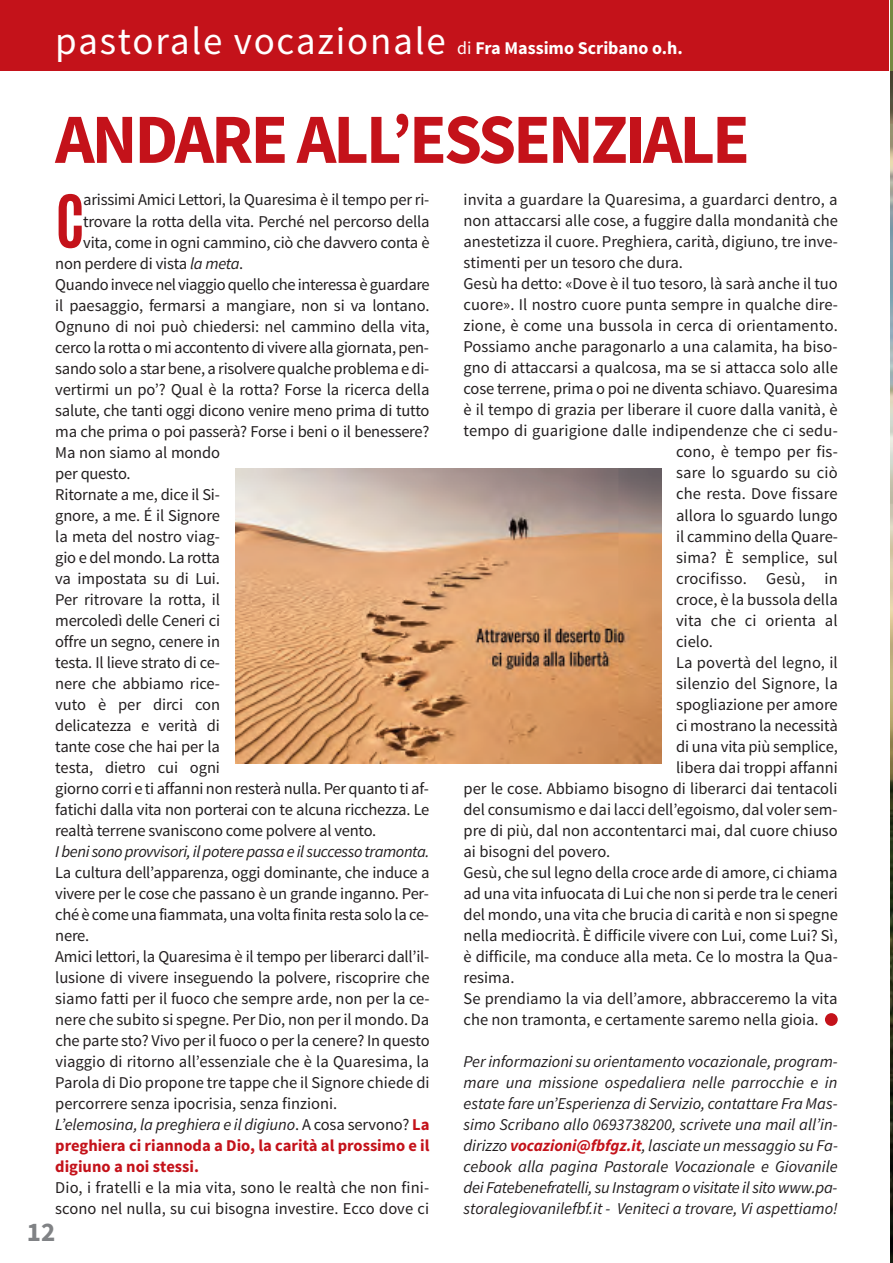
<style>
.page{position:relative;width:893px;height:1263px;background:#fff}
.page>*{position:absolute;margin:0;border:0;box-sizing:border-box;transform-origin:0 0}
.t1{font:700 70.5px "Source Sans Pro";letter-spacing:-.04em;color:#c4121a}
.t2{font:700 61.8px "Antonio";color:#c4121a}
.t3{font:700 27px "Source Sans Pro";color:#808285}
.t4{font:700 18px "Source Sans Pro";color:#fff}
.t5{font:16.5px/21px "Source Sans Pro";letter-spacing:-.005em;color:#231f20}
.t6{font:italic 16.5px/21px "Source Sans Pro";letter-spacing:-.025em;color:#231f20;text-align:justify}
.t7{font:16.5px "Source Sans Pro";letter-spacing:-.025em;color:#231f20}
.s1{font-weight:400;font-size:39px}
.s2{font-weight:400}
.s3{font-style:italic}
.s4{font-weight:700;color:#c4121a}
</style>
<div class="page">
<img style="left:890px;top:71px;width:3px;height:1192px">
<hr style="left:890px;top:0;width:3px;height:71px;background:#758941">
<div style="left:0;top:0;width:889px;height:71px;background:#c4121a"></div>
<img style="left:235px;top:469px;width:426px;height:294px">
<div style="left:825px;top:1013px;width:13px;height:13px;background:#c4121a;border-radius:50%"></div>
<img style="left:890px;top:676px;width:3px;height:541px">
<p class="t4" style="left:55px;top:36px;width:629px"><span class="s1">pastorale vocazionale</span> <span class="s2">di</span> Fra Massimo Scribano o.h.</p>
<h1 class="t1" style="left:55px;top:94px;width:696px">ANDARE ALL’ESSENZIALE</h1>
<h2 class="t2" style="left:55px;top:190px;width:31px">C</h2>
<p class="t5" style="left:83px;top:190px;width:348px">arissimi amici Lettori, la Quaresima è il tempo per ri-</p>
<p class="t5" style="left:83px;top:211px;width:348px">trovare la rotta della vita. Perché nel percorso della</p>
<p class="t5" style="left:83px;top:232px;width:348px">vita, come in ogni cammino, ciò che davvero conta è</p>
<p class="t5" style="left:55px;top:253px;width:190px">non perdere di vista <span class="s3">la meta</span>.</p>
<p class="t7" style="left:55px;top:274px;width:376px">Quando invece nel viaggio quello che interessa è guardare</p>
<p class="t5" style="left:55px;top:295px;width:376px">il paesaggio, fermarsi a mangiare, non si va lontano.</p>
<p class="t5" style="left:55px;top:316px;width:376px">ognuno di noi può chiedersi: nel cammino della vita,</p>
<p class="t5" style="left:55px;top:337px;width:375px">cerco la rotta o mi accontento di vivere alla giornata, pen-</p>
<p class="t5" style="left:55px;top:358px;width:376px">sando solo a star bene, a risolvere qualche problema e di-</p>
<p class="t5" style="left:55px;top:379px;width:376px">vertirmi un po’? Qual è la rotta? Forse la ricerca della</p>
<p class="t5" style="left:55px;top:400px;width:376px">salute, che tanti oggi dicono venire meno prima di tutto</p>
<p class="t5" style="left:55px;top:421px;width:376px">ma che prima o poi passerà? Forse i beni o il benessere?</p>
<p class="t5" style="left:55px;top:442px;width:166px">ma non siamo al mondo</p>
<p class="t5" style="left:55px;top:463px;width:77px">per questo.</p>
<p class="t5" style="left:55px;top:484px;width:166px">ritornate a me, dice il Si-</p>
<p class="t5" style="left:55px;top:505px;width:166px">gnore, a me. É il Signore</p>
<p class="t5" style="left:55px;top:526px;width:166px">la meta del nostro viag-</p>
<p class="t5" style="left:55px;top:547px;width:166px">gio e del mondo. La rotta</p>
<p class="t5" style="left:55px;top:568px;width:166px">va impostata su di Lui.</p>
<p class="t5" style="left:55px;top:589px;width:166px">Per ritrovare la rotta, il</p>
<p class="t5" style="left:55px;top:610px;width:166px">mercoledì delle Ceneri ci</p>
<p class="t5" style="left:55px;top:631px;width:166px">offre un segno, cenere in</p>
<p class="t5" style="left:55px;top:652px;width:166px">testa. Il lieve strato di ce-</p>
<p class="t5" style="left:55px;top:673px;width:166px">nere che abbiamo rice-</p>
<p class="t5" style="left:55px;top:694px;width:166px">vuto è per dirci con</p>
<p class="t5" style="left:55px;top:715px;width:166px">delicatezza e verità di</p>
<p class="t5" style="left:55px;top:736px;width:166px">tante cose che hai per la</p>
<p class="t5" style="left:55px;top:757px;width:166px">testa, dietro cui ogni</p>
<p class="t5" style="left:55px;top:778px;width:375px">giorno corri e ti affanni non resterà nulla. Per quanto ti af-</p>
<p class="t5" style="left:55px;top:799px;width:376px">fatichi dalla vita non porterai con te alcuna ricchezza. Le</p>
<p class="t5" style="left:55px;top:820px;width:323px">realtà terrene svaniscono come polvere al vento.</p>
<p class="t6" style="left:55px;top:841px;width:376px">I beni sono provvisori, il potere passa e il successo tramonta.</p>
<p class="t5" style="left:55px;top:862px;width:376px">La cultura dell’apparenza, oggi dominante, che induce a vivere per le cose che passano è un grande inganno. Per&shy;ché è come una fiammata, una volta finita resta solo la ce&shy;nere.<br>amici lettori, la Quaresima è il tempo per liberarci dall’il&shy;lusione di vivere inseguendo la polvere, riscoprire che siamo fatti per il fuoco che sempre arde, non per la ce&shy;nere che subito si spegne. Per Dio, non per il mondo. Da che parte sto? Vivo per il fuoco o per la cenere? In questo viaggio di ritorno all’essenziale che è la Quaresima, la Parola di Dio propone tre tappe che il Signore chiede di percorrere senza ipocrisia, senza finzioni.<br><span class="s3">L’elemosina, la preghiera e il digiuno</span>. a cosa servono? <span class="s4">La preghiera ci riannoda a Dio, la carità al prossimo e il digiuno a noi stessi.</span></p>
<p class="t5" style="left:55px;top:1177px;width:375px">Dio, i fratelli e la mia vita, sono le realtà che non fini&shy;scono nel nulla, su cui bisogna investire. Ecco dove ci</p>
<h3 class="t3" style="left:27px;top:1214px;width:30px">12</h3>
<p class="t5" style="left:464px;top:190px;width:375px">invita a guardare la Quaresima, a guardarci dentro, a</p>
<p class="t5" style="left:464px;top:211px;width:376px">non attaccarsi alle cose, a fuggire dalla mondanità che</p>
<p class="t5" style="left:464px;top:232px;width:376px">anestetizza il cuore. Preghiera, carità, digiuno, tre inve-</p>
<p class="t5" style="left:464px;top:253px;width:221px">stimenti per un tesoro che dura.</p>
<p class="t5" style="left:464px;top:274px;width:376px">gesù ha detto: «Dove è il tuo tesoro, là sarà anche il tuo</p>
<p class="t5" style="left:464px;top:295px;width:376px">cuore». Il nostro cuore punta sempre in qualche dire-</p>
<p class="t5" style="left:464px;top:316px;width:376px">zione, è come una bussola in cerca di orientamento.</p>
<p class="t5" style="left:464px;top:337px;width:376px">Possiamo anche paragonarlo a una calamita, ha biso-</p>
<p class="t5" style="left:464px;top:358px;width:376px">gno di attaccarsi a qualcosa, ma se si attacca solo alle</p>
<p class="t5" style="left:464px;top:379px;width:376px">cose terrene, prima o poi ne diventa schiavo. Quaresima</p>
<p class="t5" style="left:464px;top:400px;width:376px">è il tempo di grazia per liberare il cuore dalla vanità, è</p>
<p class="t5" style="left:464px;top:421px;width:376px">tempo di guarigione dalle indipendenze che ci sedu-</p>
<p class="t5" style="left:676px;top:442px;width:163px">cono, è tempo per fis-</p>
<p class="t5" style="left:676px;top:463px;width:163px">sare lo sguardo su ciò</p>
<p class="t5" style="left:676px;top:484px;width:163px">che resta. Dove fissare</p>
<p class="t5" style="left:676px;top:505px;width:163px">allora lo sguardo lungo</p>
<p class="t5" style="left:676px;top:526px;width:163px">il cammino della Quare-</p>
<p class="t5" style="left:676px;top:547px;width:163px">sima? È semplice, sul</p>
<p class="t5" style="left:676px;top:568px;width:163px">crocifisso. gesù, in</p>
<p class="t5" style="left:676px;top:589px;width:163px">croce, è la bussola della</p>
<p class="t5" style="left:676px;top:610px;width:163px">vita che ci orienta al</p>
<p class="t5" style="left:676px;top:631px;width:38px">cielo.</p>
<p class="t5" style="left:676px;top:652px;width:163px">La povertà del legno, il</p>
<p class="t5" style="left:676px;top:673px;width:163px">silenzio del Signore, la</p>
<p class="t5" style="left:676px;top:694px;width:163px">spogliazione per amore</p>
<p class="t5" style="left:676px;top:715px;width:163px">ci mostrano la necessità</p>
<p class="t5" style="left:676px;top:736px;width:163px">di una vita più semplice,</p>
<p class="t5" style="left:676px;top:757px;width:163px">libera dai troppi affanni</p>
<p class="t5" style="left:464px;top:778px;width:375px">per le cose. abbiamo bisogno di liberarci dai tentacoli</p>
<p class="t5" style="left:464px;top:799px;width:376px">del consumismo e dai lacci dell’egoismo, dal voler sem-</p>
<p class="t5" style="left:464px;top:820px;width:376px">pre di più, dal non accontentarci mai, dal cuore chiuso</p>
<p class="t5" style="left:464px;top:841px;width:148px">ai bisogni del povero.</p>
<p class="t5" style="left:464px;top:862px;width:376px">gesù, che sul legno della croce arde di amore, ci chiama</p>
<p class="t5" style="left:464px;top:883px;width:376px">ad una vita infuocata di Lui che non si perde tra le ceneri</p>
<p class="t5" style="left:464px;top:904px;width:376px">del mondo, una vita che brucia di carità e non si spegne</p>
<p class="t5" style="left:464px;top:925px;width:376px">nella mediocrità. È difficile vivere con Lui, come Lui? Sì,</p>
<p class="t5" style="left:464px;top:946px;width:376px">è difficile, ma conduce alla meta. Ce lo mostra la Qua-</p>
<p class="t5" style="left:464px;top:967px;width:52px">resima.</p>
<p class="t5" style="left:464px;top:988px;width:375px">Se prendiamo la via dell’amore, abbracceremo la vita</p>
<p class="t5" style="left:464px;top:1009px;width:357px">che non tramonta, e certamente saremo nella gioia.</p>
<p class="t6" style="left:464px;top:1051px;width:376px">Per informazioni su orientamento vocazionale, program&shy;mare una missione ospedaliera nelle parrocchie e in estate fare un’Esperienza di Servizio, contattare Fra Mas&shy;simo Scribano allo 0693738200, scrivete una mail all’in&shy;dirizzo <span class="s4">vocazioni@fbfgz.it</span>, lasciate un messaggio su Fa&shy;cebook alla pagina Pastorale Vocazionale e Giovanile dei Fatebenefratelli, su Instagram o visitate il sito www.pa&shy;storalegiovanilefbf.it - Veniteci a trovare, Vi aspettiamo!</p>
</div>
